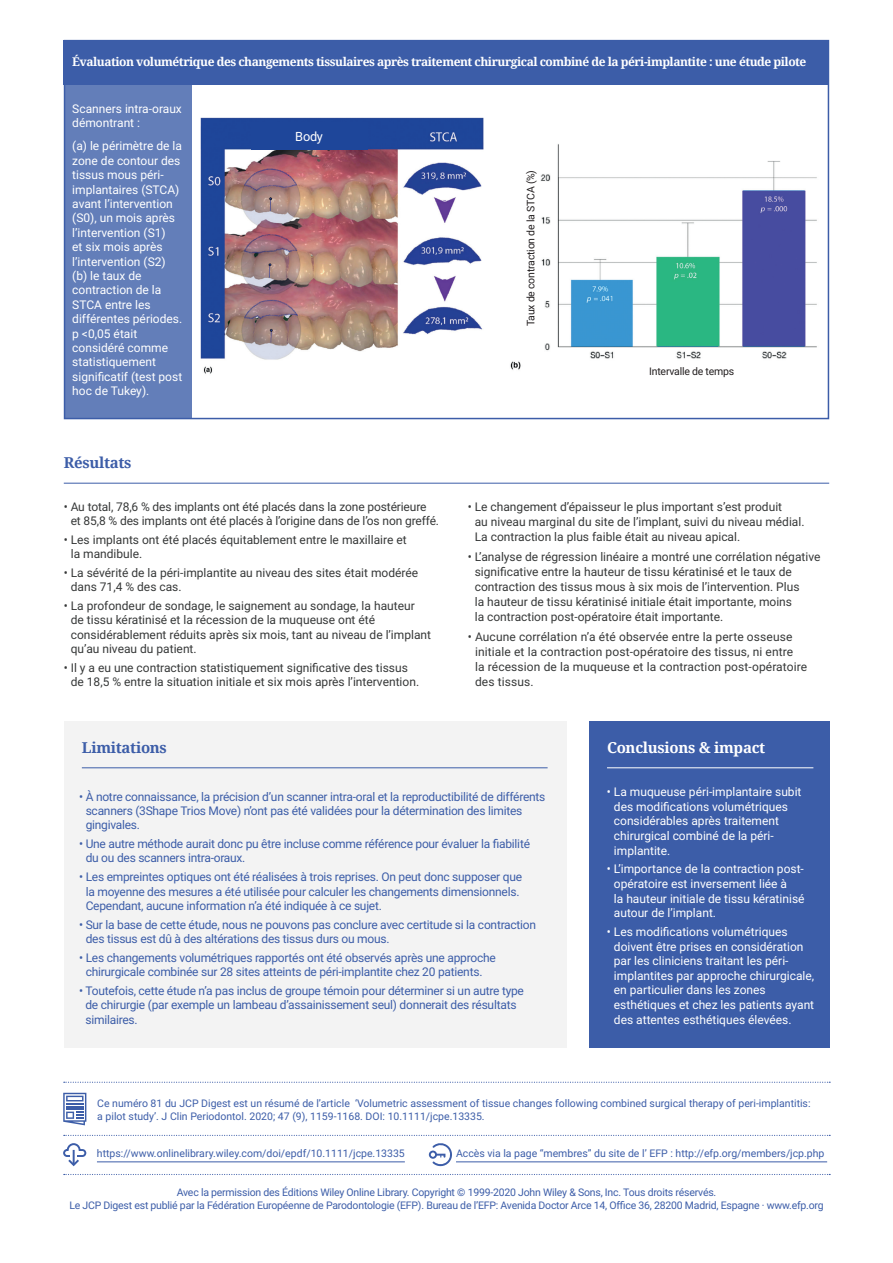
<style>
.page{position:relative;width:893px;height:1263px;background:#fff}
.page>*{position:absolute;margin:0;border:0;box-sizing:border-box;transform-origin:0 0}
.t1{font:700 15px "Noto Serif";letter-spacing:-.02em;color:#3c5da8}
.t2{font:700 15px "Noto Serif";letter-spacing:-.02em;color:#fff}
.t3{font:12.75px "Roboto";color:#fff}
.t4{font:12px/15.1px "Roboto";color:#363838}
.t5{font:12px/14.4px "Roboto";letter-spacing:-.02em;color:#3c5da8}
.t6{font:12px/14.4px "Roboto";color:#fff}
.t7{font:700 12px "Noto Serif";letter-spacing:-.04em;color:#fff}
.t8{font:10.5px/12.6px "Roboto";color:#3c5da8}
.t9{font:10.5px "Roboto";letter-spacing:-.02em;color:#3c5da8}
.t10{font:10.5px "Roboto";letter-spacing:-.02em;color:#231f20}
</style>
<div class="page">
<div style="left:64px;top:81px;width:127px;height:337px;background:#637eb9"></div>
<div style="left:64px;top:40px;width:765px;height:44px;background:#3c5da8"></div>
<img style="left:200px;top:117px;width:617px;height:257px">
<div style="left:251px;top:123px;width:116px;height:27px;background:#1e469a"></div>
<div style="left:522px;top:144px;width:17px;height:208px;background:#fff"></div>
<div style="left:637px;top:363px;width:109px;height:16px;background:#fff"></div>
<svg style="left:64px;top:1174px;width:766px;height:1px"></svg>
<svg style="left:64px;top:1082px;width:766px;height:1px"></svg>
<svg style="left:63px;top:1093px;width:23px;height:32px"></svg>
<svg style="left:64px;top:1135px;width:766px;height:1px"></svg>
<hr style="left:97px;top:1161px;width:308px;height:1px;background:#3c5da8">
<svg style="left:63px;top:1143px;width:24px;height:24px"></svg>
<hr style="left:64px;top:483px;width:765px;height:1px;background:#3c5da8">
<div style="left:64px;top:721px;width:502px;height:327px;background:#f3f3f3"></div>
<hr style="left:82px;top:767px;width:466px;height:1px;background:#3c5da8">
<div style="left:589px;top:721px;width:240px;height:327px;background:#3c5da8"></div>
<hr style="left:607px;top:767px;width:206px;height:1px;background:#fff">
<hr style="left:456px;top:1161px;width:371px;height:1px;background:#3c5da8">
<svg style="left:429px;top:1143px;width:23px;height:24px"></svg>
<div style="left:64px;top:40px;width:765px;height:379px;border:2px solid #3c5da8"></div>
<p class="t7" style="left:72px;top:54px;width:736px">Évaluation volumétrique des changements tissulaires après traitement chirurgical combiné de la péri-implantite : une étude pilote</p>
<p class="t6" style="left:72px;top:101px;width:111px">Scanners intra-oraux démontrant :</p>
<p class="t6" style="left:72px;top:138px;width:111px">(a) le périmètre de la zone de contour des tissus mous péri&shy;implantaires (STCA) avant l’intervention (S0), un mois après l’intervention (S1)<br>et six mois après l’intervention (S2) (b) le taux de contraction de la<br>STCA entre les différentes périodes. p &lt;0,05 était considéré comme statistiquement significatif (test post hoc de Tukey).</p>
<p class="t1" style="left:64px;top:452px;width:69px">Résultats</p>
<p class="t3" style="left:295px;top:128px;width:29px">Body</p>
<p class="t4" style="left:71px;top:499px;width:370px;line-height:14.4px;text-indent:-7px">• Au total, 78,6 % des implants ont été placés dans la zone postérieure et 85,8 % des implants ont été placés à l’origine dans de l’os non greffé.</p>
<p class="t4" style="left:71px;top:532px;width:337px;line-height:14.4px;text-indent:-7px">• Les implants ont été placés équitablement entre le maxillaire et la mandibule.</p>
<p class="t4" style="left:71px;top:565px;width:349px;line-height:14.4px;text-indent:-7px">• La sévérité de la péri-implantite au niveau des sites était modérée dans 71,4 % des cas.</p>
<p class="t4" style="left:71px;top:598px;width:362px;line-height:14.4px;text-indent:-7px">• La profondeur de sondage, le saignement au sondage, la hauteur<br>de tissu kératinisé et la récession de la muqueuse ont été considérablement réduits après six mois, tant au niveau de l’implant qu’au niveau du patient.</p>
<p class="t4" style="left:71px;top:660px;width:350px;line-height:14.4px;text-indent:-7px">• Il y a eu une contraction statistiquement significative des tissus de 18,5 % entre la situation initiale et six mois après l’intervention.</p>
<p class="t1" style="left:82px;top:736px;width:87px">Limitations</p>
<p class="t10" style="left:523px;top:326px;width:158px;rotate:-90deg">Taux de contraction de la STCA (%)</p>
<p class="t10" style="left:649px;top:364px;width:87px">Intervalle de temps</p>
<p class="t4" style="left:475px;top:498px;width:331px;text-indent:-7px">• Le changement d’épaisseur le plus important s’est produit<br>au niveau marginal du site de l’implant, suivi du niveau médial.<br>La contraction la plus faible était au niveau apical.</p>
<p class="t4" style="left:475px;top:548px;width:347px;text-indent:-7px">• L’analyse de régression linéaire a montré une corrélation négative significative entre la hauteur de tissu kératinisé et le taux de contraction des tissus mous à six mois de l’intervention. Plus<br>la hauteur de tissu kératinisé initiale était importante, moins<br>la contraction post-opératoire était importante.</p>
<p class="t4" style="left:475px;top:628px;width:334px;text-indent:-7px">• Aucune corrélation n’a été observée entre la perte osseuse initiale et la contraction post-opératoire des tissus, ni entre<br>la récession de la muqueuse et la contraction post-opératoire des tissus.</p>
<p class="t2" style="left:607px;top:736px;width:160px">Conclusions &amp; impact</p>
<p class="t5" style="left:86px;top:789px;width:461px;text-indent:-7px">• À notre connaissance, la précision d’un scanner intra-oral et la reproductibilité de différents scanners (3Shape Trios Move) n’ont pas été validées pour la détermination des limites gingivales.</p>
<p class="t5" style="left:86px;top:836px;width:446px;text-indent:-7px">• Une autre méthode aurait donc pu être incluse comme référence pour évaluer la fiabilité du ou des scanners intra-oraux.</p>
<p class="t5" style="left:86px;top:869px;width:438px;text-indent:-7px">• Les empreintes optiques ont été réalisées à trois reprises. On peut donc supposer que la moyenne des mesures a été utilisée pour calculer les changements dimensionnels.<br>Cependant, aucune information n’a été indiquée à ce sujet.</p>
<p class="t5" style="left:86px;top:917px;width:452px;text-indent:-7px">• Sur la base de cette étude, nous ne pouvons pas conclure avec certitude si la contraction des tissus est dû à des altérations des tissus durs ou mous.</p>
<p class="t5" style="left:79px;top:950px;width:418px;text-align:center">• Les changements volumétriques rapportés ont été observés après une approche chirurgicale combinée sur 28 sites atteints de péri-implantite chez 20 patients.</p>
<p class="t5" style="left:85px;top:983px;width:440px;text-indent:-6px">• Toutefois, cette étude n’a pas inclus de groupe témoin pour déterminer si un autre type de chirurgie (par exemple un lambeau d’assainissement seul) donnerait des résultats similaires.</p>
<p class="t6" style="left:614px;top:784px;width:189px;text-indent:-7px">• La muqueuse péri-implantaire subit des modifications volumétriques considérables après traitement chirurgical combiné de la péri&shy;implantite.</p>
<p class="t6" style="left:614px;top:861px;width:192px;text-indent:-7px">• L’importance de la contraction post&shy;opératoire est inversement liée à<br>la hauteur initiale de tissu kératinisé autour de l’implant.</p>
<p class="t6" style="left:614px;top:924px;width:202px;text-indent:-7px">• Les modifications volumétriques doivent être prises en considération par les cliniciens traitant les péri&shy;implantites par approche chirurgicale, en particulier dans les zones esthétiques et chez les patients ayant des attentes esthétiques élevées.</p>
<p class="t8" style="left:97px;top:1096px;width:715px">Ce numéro 81 du JCP Digest est un résumé de l’article ‘Volumetric assessment of tissue changes following combined surgical therapy of peri-implantitis: a pilot study’. J Clin Periodontol. 2020; 47 (9), 1159-1168. DOI: 10.1111/jcpe.13335.</p>
<p class="t8" style="left:97px;top:1147px;width:309px">https://www.onlinelibrary.wiley.com/doi/epdf/10.1111/jcpe.13335</p>
<p class="t8" style="left:456px;top:1147px;width:370px">Accès via la page “membres” du site de l’ EFP : http://efp.org/members/jcp.php</p>
<p class="t9" style="left:177px;top:1185px;width:541px">Avec la permission des Éditions Wiley Online Library. Copyright © 1999-2020 John Wiley &amp; Sons, Inc. Tous droits réservés.</p>
<p class="t9" style="left:69px;top:1198px;width:756px">Le JCP Digest est publié par la Fédération Européenne de Parodontologie (EFP). Bureau de l’EFP: Avenida Doctor Arce 14, Office 36, 28200 Madrid, Espagne · www.efp.org</p>
</div>
